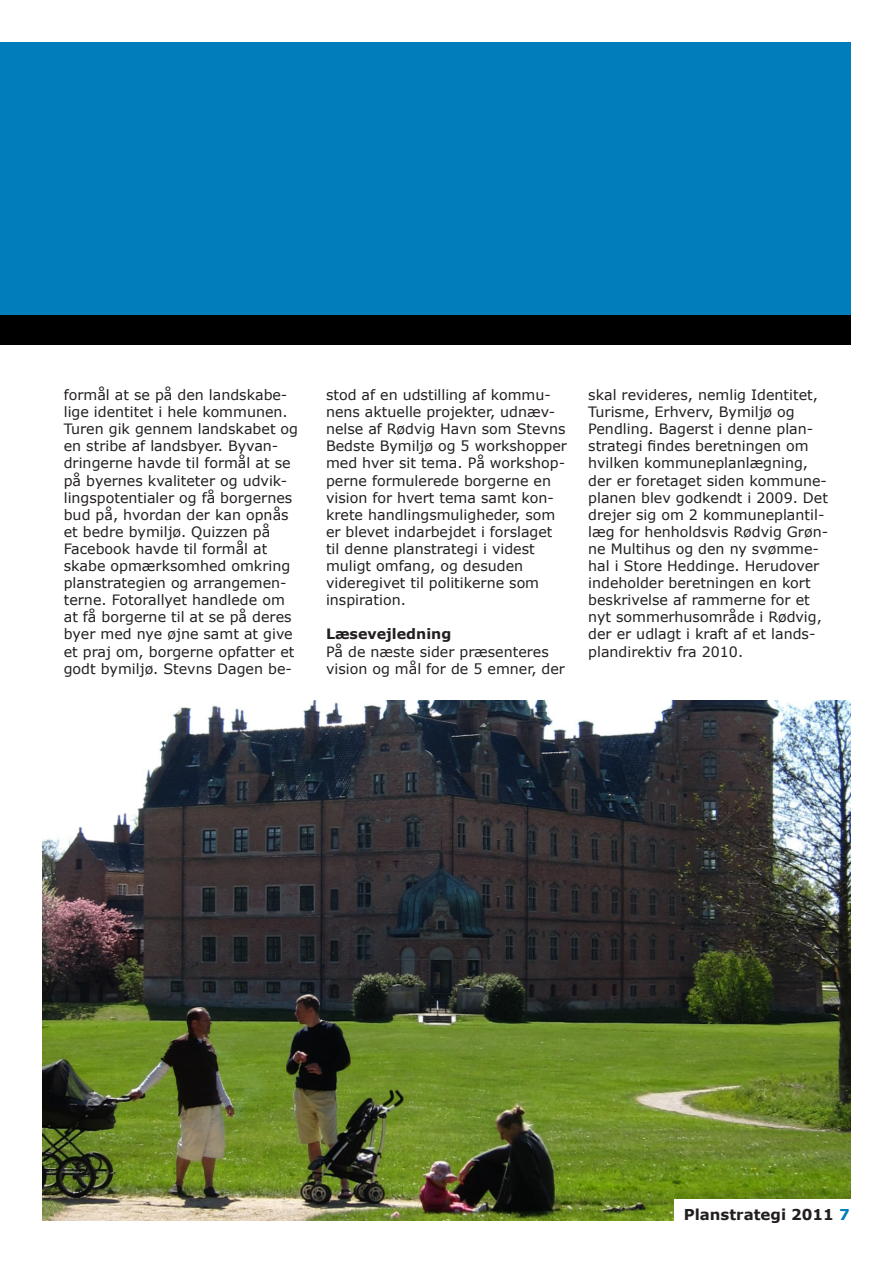
<style>
.page{position:relative;width:893px;height:1263px;background:#fff}
.page>*{position:absolute;margin:0;border:0;box-sizing:border-box;transform-origin:0 0}
.t1{font:700 15px "Verdana";color:#231f20}
.Broedtekst{font:14.25px/17.1px "Verdana";color:#231f20}
.Broedtekst-2{font:700 14.25px "Verdana";color:#231f20}
.s1{color:#007dbb}
</style>
<div class="page">
<img style="left:43px;top:700px;width:807px;height:520px">
<div style="left:0;top:43px;width:850px;height:287px;background:#007dbb"></div>
<div style="left:0;top:315px;width:850px;height:29px;background:#000"></div>
<div style="left:674px;top:1199px;width:185px;height:30px;background:#fff"></div>
<p class="Broedtekst" style="left:64px;top:386px;width:236px">formål at se på den landskabe&shy;lige identitet i hele kommunen.<br>Turen gik gennem landskabet og en stribe af landsbyer. Byvan&shy;dringerne havde til formål at se på byernes kvaliteter og udvik&shy;lingspotentialer og få borgernes bud på, hvordan der kan opnås et bedre bymiljø. Quizzen på<br>Facebook havde til formål at skabe opmærksomhed omkring planstrategien og arrangemen&shy;terne. Fotorallyet handlede om at få borgerne til at se på deres byer med nye øjne samt at give et praj om, borgerne opfatter et godt bymiljø. Stevns Dagen be-</p>
<p class="Broedtekst" style="left:326px;top:386px;width:242px">stod af en udstilling af kommu&shy;nens aktuelle projekter, udnæv&shy;nelse af Rødvig Havn som Stevns<br>Bedste Bymiljø og 5 workshopper med hver sit tema. På workshop&shy;perne formulerede borgerne en vision for hvert tema samt kon&shy;krete handlingsmuligheder, som er blevet indarbejdet i forslaget til denne planstrategi i videst muligt omfang, og desuden videregivet til politikerne som inspiration.</p>
<p class="Broedtekst-2" style="left:326px;top:624px;width:127px">Læsevejledning</p>
<p class="Broedtekst" style="left:326px;top:643px;width:241px">På de næste sider præsenteres vision og mål for de 5 emner, der</p>
<p class="Broedtekst" style="left:588px;top:386px;width:241px">skal revideres, nemlig Identitet,<br>Turisme, Erhverv, Bymiljø og<br>Pendling. Bagerst i denne plan&shy;strategi findes beretningen om hvilken kommuneplanlægning, der er foretaget siden kommune&shy;planen blev godkendt i 2009. Det drejer sig om 2 kommuneplantil&shy;læg for henholdsvis Rødvig Grøn&shy;ne Multihus og den ny svømme&shy;hal i Store Heddinge. Herudover indeholder beretningen en kort beskrivelse af rammerne for et nyt sommerhusområde i Rødvig, der er udlagt i kraft af et lands&shy;plandirektiv fra 2010.</p>
<p class="t1" style="left:684px;top:1204px;width:168px">Planstrategi 2011 <span class="s1">7</span></p>
</div>
